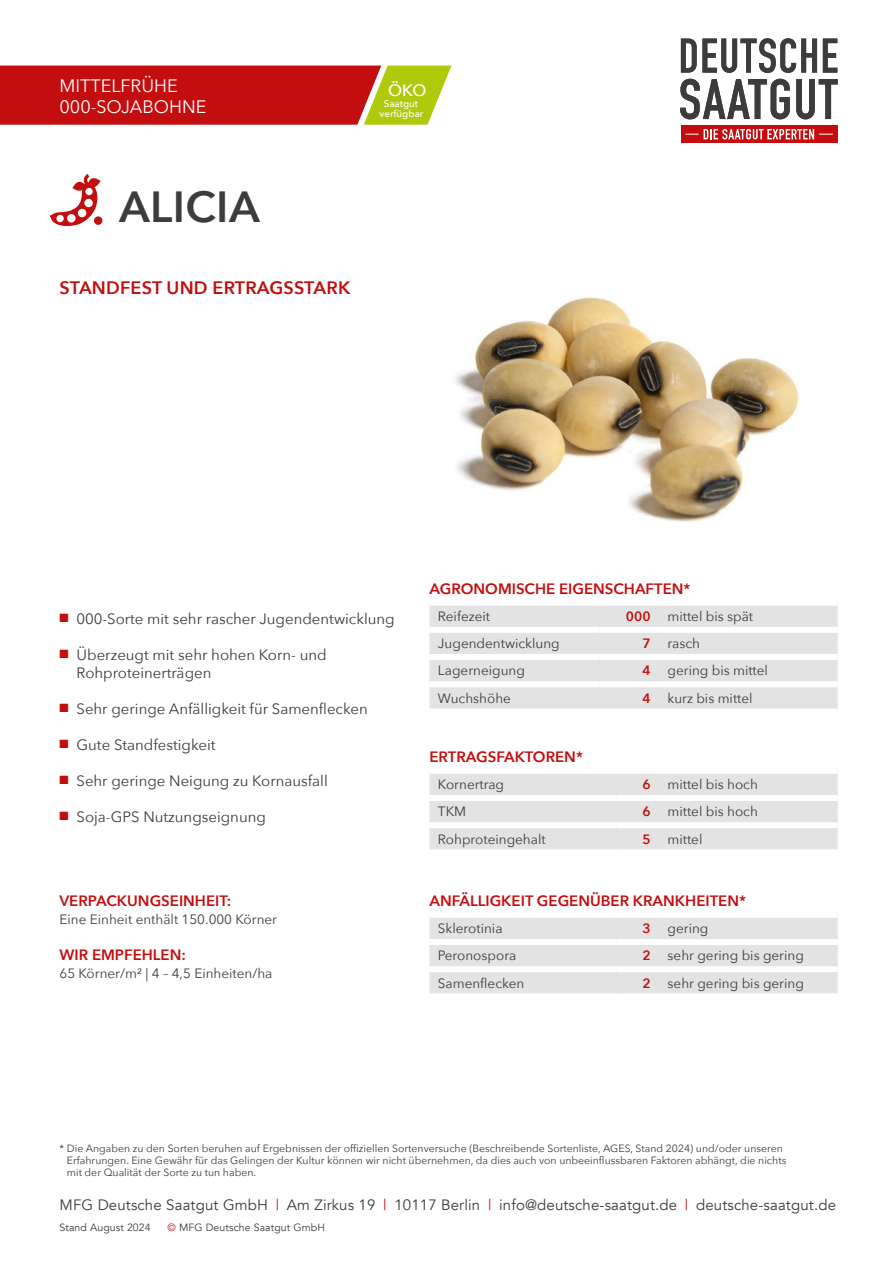
<style>
.page{position:relative;width:893px;height:1263px;background:#fff}
.page>*{position:absolute;margin:0;border:0;box-sizing:border-box;transform-origin:0 0}
.t1{font:600 43.5px "Avenir Next";letter-spacing:.01em;color:#3c3c3b}
.t2{font:600 18px "Avenir Next";letter-spacing:.01em;color:#c40d0e}
.t3{font:18px/21px "Avenir Next";color:#fff}
.t4{font:500 16.5px "Avenir Next";color:#fff}
.t5{font:15px/18px "Avenir Next";color:#3c3c3b}
.t6{font:600 15px "Avenir Next";color:#c40d0e}
.t7{font:15px "Avenir";letter-spacing:.01em;color:#3c3c3b}
.t8{font:13.5px "Avenir Next";color:#3c3c3b}
.t9{font:600 13.5px "Avenir Next";color:#c40d0e}
.t10{font:10.5px/12px "Avenir Next";color:#3c3c3b}
.t11{font:10.5px "Avenir";letter-spacing:.01em;color:#3c3c3b}
.t12{font:500 9.75px/10.5px "Avenir Next";color:#fff;text-align:center}
.s1{color:#c40d0e}
</style>
<div class="page">
<svg style="left:681px;top:38px;width:136px;height:35px"></svg>
<svg style="left:823px;top:39px;width:14px;height:34px"></svg>
<svg style="left:680px;top:79px;width:110px;height:40px"></svg>
<svg style="left:796px;top:79px;width:42px;height:40px"></svg>
<div style="left:681px;top:125px;width:156px;height:18px;background:#c40d0e"></div>
<svg style="left:685px;top:129px;width:148px;height:10px"></svg>
<svg style="left:50px;top:174px;width:51px;height:52px"></svg>
<div style="left:94px;top:216px;width:8px;height:9px;background:#c40d0e;border-radius:50%"></div>
<svg style="left:0;top:66px;width:451px;height:59px;background:#c33218"></svg>
<div style="left:429px;top:606px;width:409px;height:102px;background:#e4e3e3"></div>
<div style="left:429px;top:627px;width:171px;height:6px;background:#fff"></div>
<div style="left:600px;top:627px;width:59px;height:6px;background:#fff"></div>
<div style="left:659px;top:627px;width:179px;height:6px;background:#fff"></div>
<div style="left:429px;top:654px;width:171px;height:6px;background:#fff"></div>
<div style="left:600px;top:654px;width:59px;height:6px;background:#fff"></div>
<div style="left:659px;top:654px;width:179px;height:6px;background:#fff"></div>
<div style="left:429px;top:681px;width:171px;height:6px;background:#fff"></div>
<div style="left:600px;top:681px;width:59px;height:6px;background:#fff"></div>
<div style="left:659px;top:681px;width:179px;height:6px;background:#fff"></div>
<div style="left:429px;top:774px;width:409px;height:75px;background:#e4e3e3"></div>
<div style="left:429px;top:795px;width:188px;height:6px;background:#fff"></div>
<div style="left:617px;top:795px;width:42px;height:6px;background:#fff"></div>
<div style="left:659px;top:795px;width:179px;height:6px;background:#fff"></div>
<div style="left:429px;top:822px;width:188px;height:6px;background:#fff"></div>
<div style="left:617px;top:822px;width:42px;height:6px;background:#fff"></div>
<div style="left:659px;top:822px;width:179px;height:6px;background:#fff"></div>
<div style="left:429px;top:918px;width:409px;height:75px;background:#e4e3e3"></div>
<div style="left:429px;top:939px;width:188px;height:6px;background:#fff"></div>
<div style="left:617px;top:939px;width:42px;height:6px;background:#fff"></div>
<div style="left:659px;top:939px;width:179px;height:6px;background:#fff"></div>
<div style="left:429px;top:966px;width:188px;height:6px;background:#fff"></div>
<div style="left:617px;top:966px;width:42px;height:6px;background:#fff"></div>
<div style="left:659px;top:966px;width:179px;height:6px;background:#fff"></div>
<img style="left:454px;top:297px;width:345px;height:225px">
<h2 class="t3" style="left:60px;top:75px;width:148px">MITTELFRÜHE<br>000-SOJABOHNE</h2>
<h1 class="t1" style="left:119px;top:181px;width:142px">ALICIA</h1>
<h2 class="t2" style="left:60px;top:277px;width:292px">STANDFEST UND ERTRAGSSTARK</h2>
<p class="t4" style="left:388px;top:81px;width:40px">ÖKO</p>
<p class="t12" style="left:380px;top:98px;width:45px">Saatgut verfügbar</p>
<p class="t5" style="left:60px;top:610px;width:337px"><span class="s1">■</span> 000-Sorte mit sehr rascher Jugend entwicklung</p>
<p class="t5" style="left:77px;top:646px;width:252px;text-indent:-17px"><span class="s1">■</span> Überzeugt mit sehr hohen Korn- und<br>Rohproteinerträgen</p>
<p class="t5" style="left:60px;top:699px;width:310px"><span class="s1">■</span> Sehr geringe Anfälligkeit für Samenflecken</p>
<p class="t5" style="left:60px;top:736px;width:158px"><span class="s1">■</span> Gute Standfestigkeit</p>
<p class="t5" style="left:60px;top:772px;width:270px"><span class="s1">■</span> Sehr geringe Neigung zu Kornausfall</p>
<p class="t5" style="left:60px;top:808px;width:208px"><span class="s1">■</span> Soja-GPS Nutzungseignung</p>
<p class="t6" style="left:60px;top:892px;width:173px">VERPACKUNGSEINHEIT:</p>
<p class="t8" style="left:60px;top:911px;width:219px">Eine Einheit enthält 150.000 Körner</p>
<p class="t6" style="left:60px;top:946px;width:128px">WIR EMPFEHLEN:</p>
<p class="t8" style="left:60px;top:961px;width:214px">65 Körner/m² | 4 – 4,5 Einheiten/ha</p>
<p class="t6" style="left:429px;top:580px;width:263px">AGRONOMISCHE EIGENSCHAFTEN*</p>
<p class="t8" style="left:438px;top:609px;width:54px">Reifezeit</p>
<p class="t9" style="left:626px;top:608px;width:26px">000</p>
<p class="t8" style="left:668px;top:609px;width:87px">mittel bis spät</p>
<p class="t8" style="left:438px;top:636px;width:123px">Jugendentwicklung</p>
<p class="t9" style="left:642px;top:636px;width:10px">7</p>
<p class="t8" style="left:668px;top:636px;width:34px">rasch</p>
<p class="t8" style="left:438px;top:663px;width:88px">Lagerneigung</p>
<p class="t9" style="left:642px;top:663px;width:10px">4</p>
<p class="t8" style="left:668px;top:663px;width:102px">gering bis mittel</p>
<p class="t8" style="left:438px;top:690px;width:74px">Wuchshöhe</p>
<p class="t9" style="left:642px;top:690px;width:10px">4</p>
<p class="t8" style="left:668px;top:690px;width:86px">kurz bis mittel</p>
<p class="t6" style="left:429px;top:748px;width:155px">ERTRAGSFAKTOREN*</p>
<p class="t8" style="left:438px;top:777px;width:68px">Kornertrag</p>
<p class="t9" style="left:642px;top:777px;width:10px">6</p>
<p class="t8" style="left:668px;top:777px;width:92px">mittel bis hoch</p>
<p class="t8" style="left:438px;top:804px;width:30px">TKM</p>
<p class="t9" style="left:642px;top:804px;width:10px">6</p>
<p class="t8" style="left:668px;top:804px;width:92px">mittel bis hoch</p>
<p class="t8" style="left:438px;top:831px;width:109px">Rohproteingehalt</p>
<p class="t9" style="left:642px;top:831px;width:10px">5</p>
<p class="t8" style="left:668px;top:831px;width:36px">mittel</p>
<p class="t6" style="left:429px;top:892px;width:318px">ANFÄLLIGKEIT GEGENÜBER KRANKHEITEN*</p>
<p class="t8" style="left:438px;top:921px;width:66px">Sklerotinia</p>
<p class="t9" style="left:642px;top:921px;width:10px">3</p>
<p class="t8" style="left:668px;top:921px;width:42px">gering</p>
<p class="t8" style="left:438px;top:948px;width:80px">Peronospora</p>
<p class="t9" style="left:642px;top:948px;width:10px">2</p>
<p class="t8" style="left:668px;top:948px;width:138px">sehr gering bis gering</p>
<p class="t8" style="left:438px;top:971px;width:88px">Samenflecken</p>
<p class="t9" style="left:642px;top:975px;width:10px">2</p>
<p class="t8" style="left:668px;top:975px;width:138px">sehr gering bis gering</p>
<p class="t10" style="left:67px;top:1141px;width:721px;text-indent:-7px">* Die Angaben zu den Sorten beruhen auf Ergebnissen der offiziellen Sortenversuche (Beschreibende Sortenliste, AGES, Stand 2024) und/oder unseren<br>Erfahrungen. Eine Gewähr für das Gelingen der Kultur können wir nicht übernehmen, da dies auch von unbeeinflussbaren Faktoren abhängt, die nichts mit der Qualität der Sorte zu tun haben.</p>
<p class="t7" style="left:60px;top:1198px;width:778px">MFG Deutsche Saatgut GmbH <span class="s1">|</span> Am Zirkus 19 <span class="s1">|</span> 10117 Berlin <span class="s1">|</span> info@deutsche-saatgut.de <span class="s1">|</span> deutsche-saatgut.de</p>
<p class="t11" style="left:60px;top:1223px;width:93px">Stand August 2024</p>
<p class="t11" style="left:168px;top:1223px;width:159px"><span class="s1">©</span> MFG Deutsche Saatgut GmbH</p>
</div>
